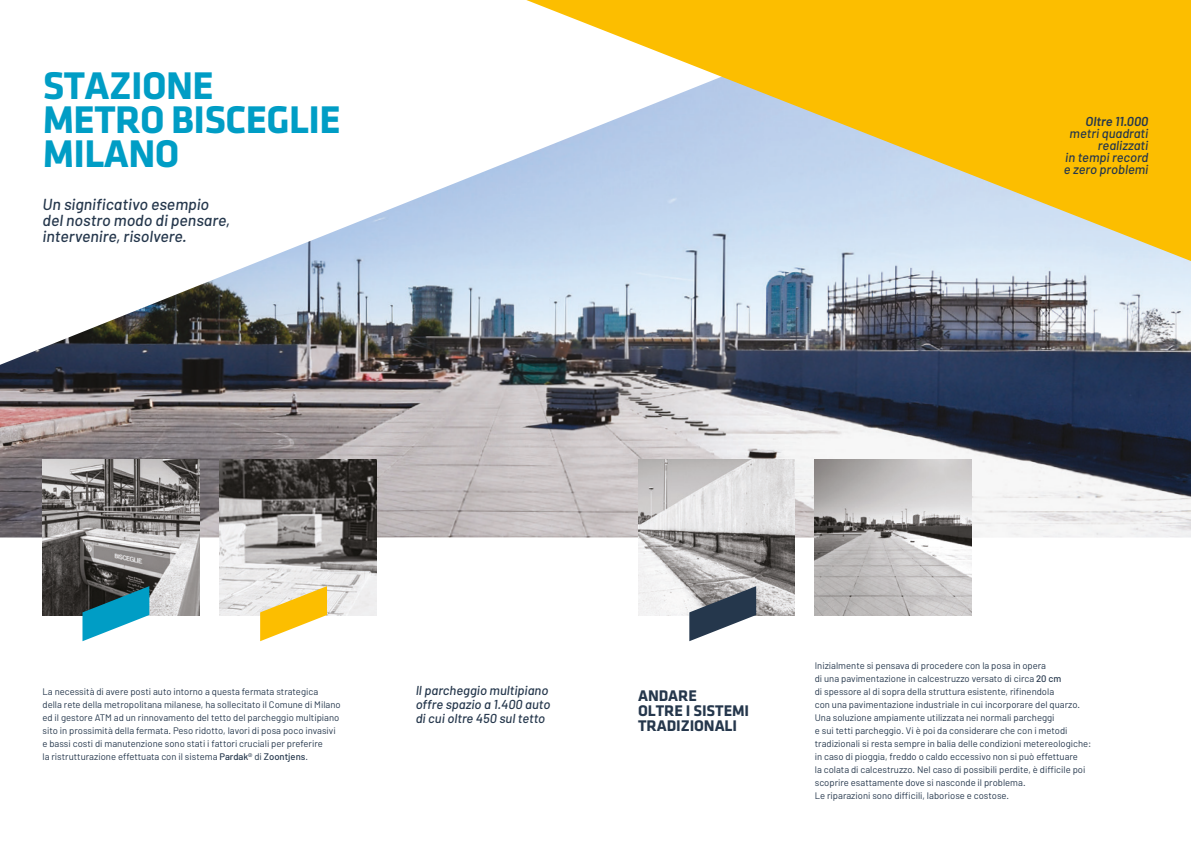
<style>
.page{position:relative;width:1191px;height:842px;background:#fff}
.page>*{position:absolute;margin:0;border:0;box-sizing:border-box;transform-origin:0 0}
.t1{font:700 40px/34px "Klavika";letter-spacing:-.015em;color:#009dc5}
.t2{font:italic 500 16px/16px "Barlow";color:#25374c}
.t3{font:700 16px/15px "Klavika";letter-spacing:-.005em;color:#25374c}
.t4{font:italic 500 13px/12px "Barlow";color:#25374c;text-align:right}
.t5{font:italic 600 13px "Barlow";color:#25374c}
.t6{font:9.5px/13px "Barlow";color:#25374c}
.s1{font-weight:500}
</style>
<div class="page">
<img style="left:0;top:155px;width:1191px;height:382px">
<svg style="left:526px;top:0;width:665px;height:261px;background:#e4cd78"></svg>
<img style="left:638px;top:460px;width:157px;height:155px">
<img style="left:219px;top:460px;width:157px;height:155px">
<img style="left:43px;top:460px;width:156px;height:155px">
<svg style="left:82px;top:586px;width:67px;height:55px"></svg>
<svg style="left:260px;top:586px;width:67px;height:55px"></svg>
<svg style="left:689px;top:586px;width:67px;height:55px"></svg>
<img style="left:814px;top:460px;width:157px;height:155px">
<h1 class="t1" style="left:43px;top:69px;width:300px">STAZIONE<br>METRO BISCEGLIE<br>MILANO</h1>
<h2 class="t2" style="left:43px;top:196px;width:189px">Un significativo esempio del nostro modo di pensare, intervenire, risolvere.</h2>
<h3 class="t5" style="left:1085px;top:114px;width:64px">Oltre 11.000</h3>
<h3 class="t4" style="left:1063px;top:127px;width:86px">metri quadrati realizzati<br>in tempi record e zero problemi</h3>
<p class="t6" style="left:43px;top:685px;width:300px">La necessità di avere posti auto intorno a questa fermata strategica<br>della rete della metropolitana milanese, ha sollecitato il Comune di Milano ed il gestore ATM ad un rinnovamento del tetto del parcheggio multipiano sito in prossimità della fermata. Peso ridotto, lavori di posa poco invasivi e bassi costi di manutenzione sono stati i fattori cruciali per preferire<br>la ristrutturazione effettuata con il sistema <span class="s1">Pardak®</span> di <span class="s1">Zoontjens</span>.</p>
<h3 class="t4" style="left:416px;top:683px;width:136px;line-height:14px;text-align:left">Il parcheggio multipiano offre spazio a 1.400 auto di cui oltre 450 sul tetto</h3>
<h2 class="t3" style="left:638px;top:688px;width:113px">ANDARE<br>OLTRE I SISTEMI<br>TRADIZIONALI</h2>
<p class="t6" style="left:814px;top:659px;width:278px">Inizialmente si pensava di procedere con la posa in opera<br>di una pavimentazione in calcestruzzo versato di circa <span class="s1">20 cm<br></span>di spessore al di sopra della struttura esistente, rifinendola<br>con una pavimentazione industriale in cui incorporare del quarzo.<br>Una soluzione ampiamente utilizzata nei normali parcheggi<br>e sui tetti parcheggio. Vi è poi da considerare che con i metodi tradizionali si resta sempre in balia delle condizioni metereologiche: in caso di pioggia, freddo o caldo eccessivo non si può effettuare<br>la colata di calcestruzzo. Nel caso di possibili perdite, è difficile poi scoprire esattamente dove si nasconde il problema.<br>Le riparazioni sono difficili, laboriose e costose.</p>
</div>
